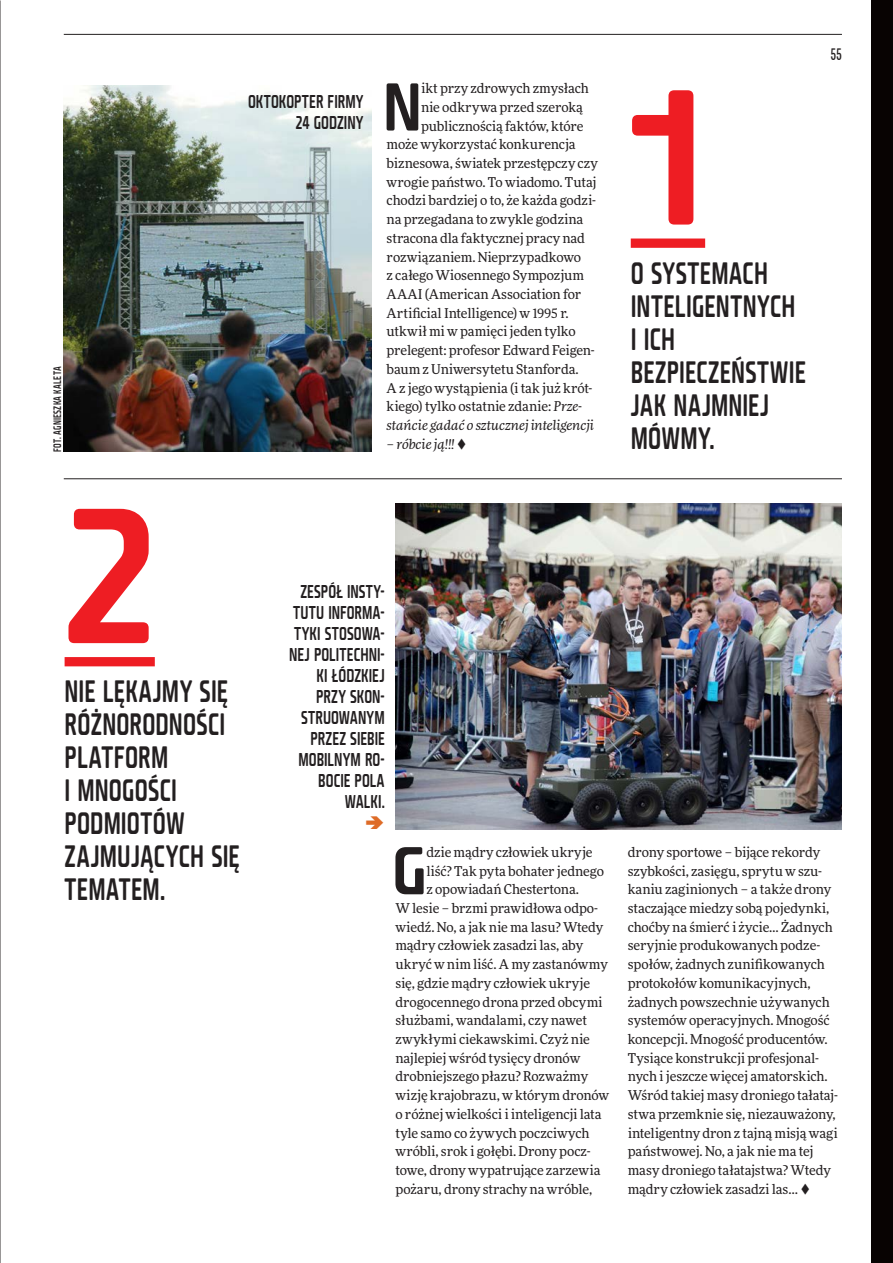
<style>
.page{position:relative;width:893px;height:1263px;background:#fff}
.page>*{position:absolute;margin:0;border:0;box-sizing:border-box;transform-origin:0 0}
.t1{font:186px "Fishmonger MS";color:#ee1d23}
.t2{font:65.25px "Fishmonger MS";color:#231f20}
.t3{font:30px/33px "Fishmonger MS";letter-spacing:.01em;color:#231f20;scale:.75 1}
.t4{font:18px/21px "Fishmonger MS";letter-spacing:.005em;color:#231f20;text-align:right;scale:.75 1}
.t5{font:16.5px "Chartwell Lines";color:#231f20}
.t6{font:13.5px/18.8px "More Pro";letter-spacing:-.01em;color:#231f20}
.t7{font:italic 13.5px "More Pro";letter-spacing:-.005em;color:#231f20}
.t8{font:10.5px "Fishmonger MS";letter-spacing:.035em;color:#231f20;scale:.75 1}
.s1{font-style:italic}
</style>
<div class="page">
<hr style="left:64px;top:34px;width:778px;height:1px;background:#231f20">
<img style="left:0;top:0;width:1px;height:1263px">
<div style="left:631px;top:238px;width:74px;height:10px;background:#ee1d23"></div>
<div style="left:65px;top:657px;width:90px;height:9px;background:#ee1d23"></div>
<hr style="left:64px;top:478px;width:778px;height:1px;background:#231f20">
<img style="left:64px;top:85px;width:308px;height:367px">
<img style="left:395px;top:504px;width:447px;height:325px">
<div style="left:872px;top:0;width:21px;height:1263px;background:#080302"></div>
<p class="t8" style="left:50px;top:452px;width:115px;rotate:-90deg">FOT. AGNIESZKA KALETA</p>
<h3 class="t4" style="left:248px;top:90px;width:156px">OKTOKOPTER FIRMY<br>24 GODZINY</h3>
<h2 class="t2" style="left:383px;top:62px;width:41px">N</h2>
<p class="t6" style="left:421px;top:78px;width:169px">ikt przy zdrowych zmysłach</p>
<p class="t6" style="left:421px;top:97px;width:164px">nie odkrywa przed szeroką</p>
<p class="t6" style="left:421px;top:116px;width:164px">publicznością faktów, które</p>
<p class="t6" style="left:387px;top:134px;width:191px">może wykorzystać konkurencja</p>
<p class="t6" style="left:387px;top:153px;width:213px">biznesowa, światek przestępczy czy</p>
<p class="t6" style="left:387px;top:172px;width:211px">wrogie państwo. To wiadomo. Tutaj</p>
<p class="t6" style="left:387px;top:191px;width:211px">chodzi bardziej o to, że każda godzi-</p>
<p class="t6" style="left:387px;top:209px;width:198px">na przegadana to zwykle godzina</p>
<p class="t6" style="left:387px;top:228px;width:200px">stracona dla faktycznej pracy nad</p>
<p class="t6" style="left:387px;top:247px;width:196px">rozwiązaniem. Nieprzypadkowo</p>
<p class="t6" style="left:387px;top:265px;width:199px">z całego Wiosennego Sympozjum</p>
<p class="t6" style="left:387px;top:284px;width:196px">AAAI (American Association for</p>
<p class="t6" style="left:387px;top:303px;width:184px">Artificial Intelligence) w 1995 r.</p>
<p class="t6" style="left:387px;top:322px;width:191px">utkwił mi w pamięci jeden tylko</p>
<p class="t6" style="left:387px;top:340px;width:210px">prelegent: profesor Edward Feigen-</p>
<p class="t6" style="left:387px;top:359px;width:194px">baum z Uniwersytetu Stanforda.</p>
<p class="t6" style="left:387px;top:378px;width:207px">A z jego wystąpienia (i tak już krót-</p>
<p class="t6" style="left:387px;top:396px;width:197px">kiego) tylko ostatnie zdanie: <span class="s1">Prze-</span></p>
<p class="t7" style="left:387px;top:416px;width:209px">stańcie gadać o sztucznej inteligencji</p>
<p class="t7" style="left:387px;top:435px;width:82px">– róbcie ją!!! ▼</p>
<h1 class="t1" style="left:631px;top:30px;width:76px">1</h1>
<h3 class="t3" style="left:631px;top:255px;width:235px">O SYSTEMACH<br>INTELIGENTNYCH<br>I ICH<br>BEZPIECZEŃSTWIE<br>JAK NAJMNIEJ<br>MÓWMY.</h3>
<p class="t5" style="left:830px;top:43px;width:13px">55</p>
<h1 class="t1" style="left:65px;top:449px;width:92px">2</h1>
<h3 class="t3" style="left:65px;top:673px;width:235px">NIE LĘKAJMY SIĘ<br>RÓŻNORODNOŚCI<br>PLATFORM<br>I MNOGOŚCI<br>PODMIOTÓW<br>ZAJMUJĄCYCH SIĘ<br>TEMATEM.</h3>
<h3 class="t4" style="left:289px;top:580px;width:129px">ZESPÓŁ INSTY-<br>TUTU INFORMA-<br>TYKI STOSOWA-<br>NEJ POLITECHNI-<br>KI ŁÓDZKIEJ<br>PRZY SKON-<br>STRUOWANYM<br>PRZEZ SIEBIE<br>MOBILNYM RO-<br>BOCIE POLA<br>WALKI.</h3>
<h2 class="t2" style="left:392px;top:826px;width:37px">G</h2>
<p class="t6" style="left:426px;top:842px;width:168px">dzie mądry człowiek ukryje</p>
<p class="t6" style="left:426px;top:861px;width:179px">liść? Tak pyta bohater jednego</p>
<p class="t6" style="left:426px;top:879px;width:154px">z opowiadań Chestertona.</p>
<p class="t6" style="left:395px;top:898px;width:204px">W lesie – brzmi prawidłowa odpo-</p>
<p class="t6" style="left:395px;top:917px;width:209px">wiedź. No, a jak nie ma lasu? Wtedy</p>
<p class="t6" style="left:395px;top:936px;width:189px">mądry człowiek zasadzi las, aby</p>
<p class="t6" style="left:395px;top:954px;width:214px">ukryć w nim liść. A my zastanówmy</p>
<p class="t6" style="left:395px;top:973px;width:196px">się, gdzie mądry człowiek ukryje</p>
<p class="t6" style="left:395px;top:992px;width:209px">drogocennego drona przed obcymi</p>
<p class="t6" style="left:395px;top:1010px;width:193px">służbami, wandalami, czy nawet</p>
<p class="t6" style="left:395px;top:1029px;width:196px">zwykłymi ciekawskimi. Czyż nie</p>
<p class="t6" style="left:395px;top:1048px;width:186px">najlepiej wśród tysięcy dronów</p>
<p class="t6" style="left:395px;top:1066px;width:194px">drobniejszego płazu? Rozważmy</p>
<p class="t6" style="left:395px;top:1085px;width:215px">wizję krajobrazu, w którym dronów</p>
<p class="t6" style="left:395px;top:1104px;width:208px">o różnej wielkości i inteligencji lata</p>
<p class="t6" style="left:395px;top:1123px;width:196px">tyle samo co żywych poczciwych</p>
<p class="t6" style="left:395px;top:1141px;width:197px">wróbli, srok i gołębi. Drony pocz-</p>
<p class="t6" style="left:395px;top:1160px;width:206px">towe, drony wypatrujące zarzewia</p>
<p class="t6" style="left:395px;top:1179px;width:198px">pożaru, drony strachy na wróble,</p>
<p class="t6" style="left:628px;top:842px;width:212px">drony sportowe – bijące rekordy szybkości, zasięgu, sprytu w szu&shy;kaniu zaginionych – a także drony staczające miedzy sobą pojedynki, choćby na śmierć i życie… Żadnych seryjnie produkowanych podze&shy;społów, żadnych zunifikowanych protokołów komunikacyjnych, żadnych powszechnie używanych systemów operacyjnych. Mnogość koncepcji. Mnogość producentów.<br>Tysiące konstrukcji profesjonal&shy;nych i jeszcze więcej amatorskich.<br>Wśród takiej masy droniego tałataj&shy;stwa przemknie się, niezauważony, inteligentny dron z tajną misją wagi państwowej. No, a jak nie ma tej masy droniego tałatajstwa? Wtedy mądry człowiek zasadzi las… ▼</p>
</div>
